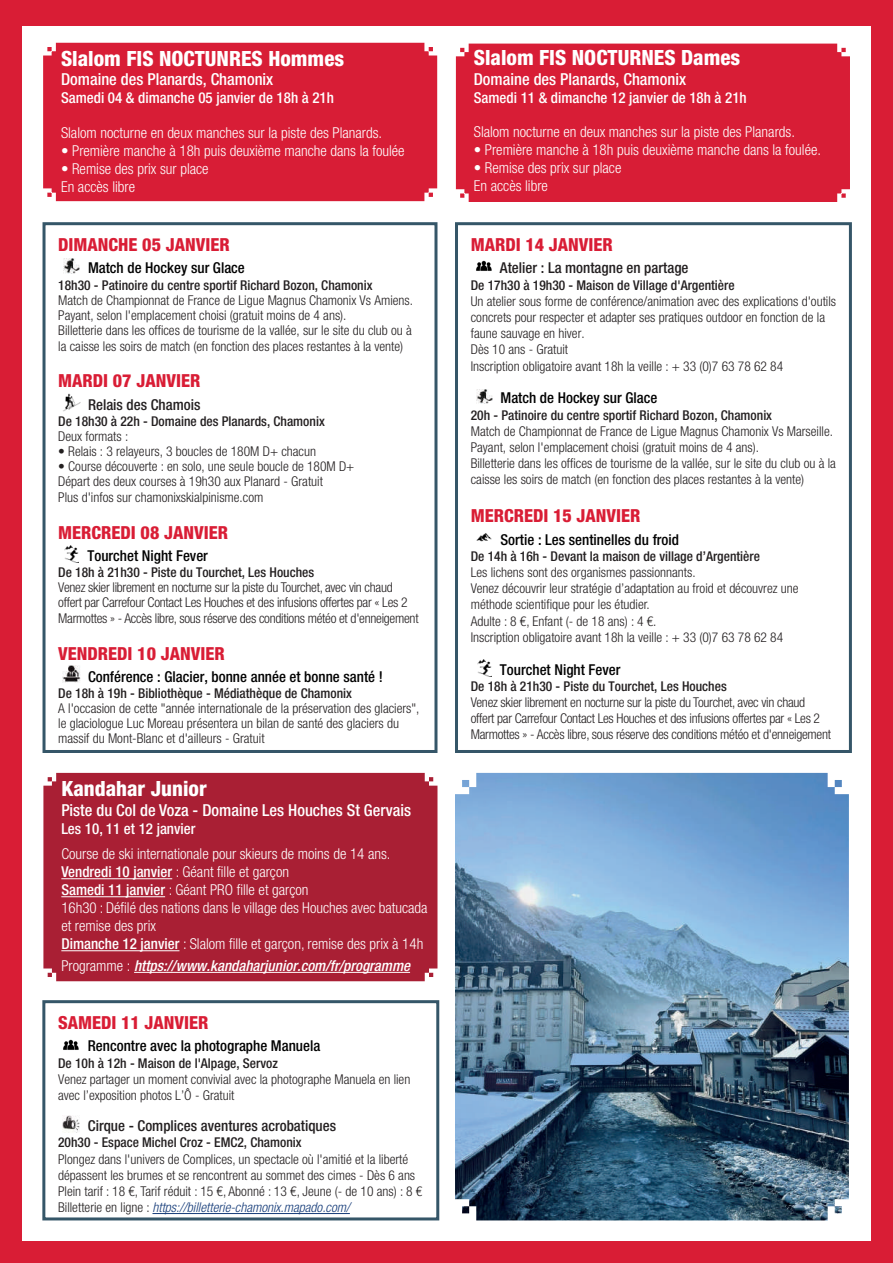
<style>
.page{position:relative;width:893px;height:1263px;background:#fff}
.page>*{position:absolute;margin:0;border:0;box-sizing:border-box;transform-origin:0 0}
.t1{font:800 condensed 21px "Helvetica Neue LT Std";color:#fff}
.t2{font:800 condensed 18px "Helvetica Neue LT Std";color:#d91d35}
.t3{font:500 condensed 16.5px "Helvetica Neue LT Std";color:#fff}
.t4{font:300 condensed 15px/18px "Helvetica Neue LT Std";color:#fff}
.t5{font:500 condensed 15px "Helvetica Neue LT Std";color:#000}
.t6{font:500 condensed 15px "Helvetica Neue LT Std";color:#fff}
.t7{font:500 condensed 15px "Helvetica Neue LT Std";color:#231f20}
.t8{font:italic 500 condensed 15px "Helvetica Neue LT Std";color:#fff}
.t9{font:300 condensed 13.5px/16.2px "Helvetica Neue LT Std";color:#231f20}
.t10{font:500 condensed 13.5px "Helvetica Neue LT Std";color:#231f20}
.t11{font:300 condensed 13.5px/16.2px "Helvetica Neue LT Std";letter-spacing:-.02em;color:#231f20}
.s1{font-weight:500}
.s2{font-weight:300;font-style:normal}
.s3{font-style:italic;color:#163c79}
</style>
<div class="page">
<div style="left:0;top:0;width:893px;height:26px;background:#d91d35"></div>
<div style="left:0;top:1242px;width:893px;height:21px;background:#d91d35"></div>
<div style="left:0;top:0;width:21px;height:1263px;background:#d91d35"></div>
<div style="left:872px;top:0;width:21px;height:1263px;background:#d91d35"></div>
<div style="left:455px;top:222px;width:397px;height:531px;border:3px solid #355668"></div>
<img style="left:476px;top:260px;width:16px;height:11px">
<img style="left:477px;top:389px;width:16px;height:15px">
<img style="left:476px;top:533px;width:16px;height:9px">
<img style="left:478px;top:659px;width:14px;height:17px">
<div style="left:43px;top:43px;width:394px;height:158px;background:#d81d36"></div>
<div style="left:43px;top:222px;width:394px;height:531px;border:3px solid #355668"></div>
<img style="left:64px;top:259px;width:16px;height:14px">
<img style="left:63px;top:393px;width:18px;height:18px">
<img style="left:64px;top:546px;width:14px;height:17px">
<img style="left:63px;top:665px;width:18px;height:18px">
<div style="left:43px;top:773px;width:394px;height:208px;background:#a91f34"></div>
<hr style="left:61px;top:878px;width:111px;height:1px;background:#fff">
<hr style="left:61px;top:896px;width:104px;height:1px;background:#fff">
<hr style="left:61px;top:950px;width:118px;height:1px;background:#fff">
<hr style="left:134px;top:972px;width:276px;height:1px;background:#fff">
<hr style="left:152px;top:1213px;width:198px;height:1px;background:#163c79">
<div style="left:42px;top:1000px;width:397px;height:220px;border:3px solid #355668"></div>
<img style="left:63px;top:1039px;width:16px;height:11px">
<img style="left:63px;top:1115px;width:17px;height:17px">
<div style="left:456px;top:44px;width:394px;height:158px;background:#d81d36"></div>
<img style="left:455px;top:773px;width:394px;height:447px">
<h1 class="t1" style="left:61px;top:45px;width:285px">Slalom FIS NOCTUNRES Hommes</h1>
<p class="t3" style="left:61px;top:70px;width:214px">Domaine des Planards, Chamonix</p>
<p class="t6" style="left:61px;top:89px;width:274px">Samedi 04 &amp; dimanche 05 janvier de 18h à 21h</p>
<p class="t4" style="left:61px;top:123px;width:323px">Slalom nocturne en deux manches sur la piste des Planards.</p>
<p class="t4" style="left:61px;top:141px;width:345px">• Première manche à 18h puis deuxième manche dans la foulée</p>
<p class="t4" style="left:61px;top:159px;width:149px">• Remise des prix sur place<br>En accès libre</p>
<h2 class="t2" style="left:58px;top:234px;width:173px">DIMANCHE 05 JANVIER</h2>
<p class="t5" style="left:88px;top:259px;width:158px">Match de Hockey sur Glace</p>
<p class="t10" style="left:58px;top:277px;width:316px">18h30 - Patinoire du centre sportif Richard Bozon, Chamonix</p>
<p class="t9" style="left:58px;top:292px;width:356px;line-height:15.5px">Match de Championnat de France de Ligue Magnus Chamonix Vs Amiens.<br>Payant, selon l'emplacement choisi (gratuit moins de 4 ans).<br>Billetterie dans les offices de tourisme de la vallée, sur le site du club ou à la caisse les soirs de match (en fonction des places restantes à la vente)</p>
<h2 class="t2" style="left:58px;top:370px;width:144px">MARDI 07 JANVIER</h2>
<p class="t7" style="left:88px;top:395px;width:114px">Relais des Chamois</p>
<p class="t10" style="left:58px;top:413px;width:268px">De 18h30 à 22h - Domaine des Planards, Chamonix</p>
<p class="t9" style="left:58px;top:428px;width:71px">Deux formats :</p>
<p class="t9" style="left:58px;top:443px;width:259px">• Relais : 3 relayeurs, 3 boucles de 180M D+ chacun</p>
<p class="t9" style="left:58px;top:458px;width:298px;line-height:15.6px">• Course découverte : en solo, une seule boucle de 180M D+<br>Départ des deux courses à 19h30 aux Planard - Gratuit<br>Plus d'infos sur chamonixskialpinisme.com</p>
<h2 class="t2" style="left:58px;top:521px;width:171px">MERCREDI 08 JANVIER</h2>
<p class="t5" style="left:87px;top:547px;width:122px">Tourchet Night Fever</p>
<p class="t10" style="left:58px;top:564px;width:257px">De 18h à 21h30 - Piste du Tourchet, Les Houches</p>
<p class="t11" style="left:58px;top:579px;width:362px;line-height:15.6px">Venez skier librement en nocturne sur la piste du Tourchet, avec vin chaud offert par Carrefour Contact Les Houches et des infusions offertes par « Les 2<br>Marmottes » - Accès libre, sous réserve des conditions météo et d'enneigement</p>
<h2 class="t2" style="left:58px;top:642px;width:168px">VENDREDI 10 JANVIER</h2>
<p class="t5" style="left:88px;top:668px;width:296px">Conférence : Glacier, bonne année et bonne santé !</p>
<p class="t10" style="left:58px;top:685px;width:295px">De 18h à 19h - Bibliothèque - Médiathèque de Chamonix</p>
<p class="t9" style="left:58px;top:701px;width:363px;line-height:15px">A l'occasion de cette "année internationale de la préservation des glaciers", le glaciologue Luc Moreau présentera un bilan de santé des glaciers du massif du Mont-Blanc et d'ailleurs - Gratuit</p>
<h1 class="t1" style="left:61px;top:776px;width:147px">Kandahar Junior</h1>
<p class="t3" style="left:61px;top:800px;width:351px">Piste du Col de Voza - Domaine Les Houches St Gervais</p>
<p class="t6" style="left:61px;top:820px;width:136px">Les 10, 11 et 12 janvier</p>
<p class="t4" style="left:61px;top:845px;width:368px">Course de ski internationale pour skieurs de moins de 14 ans.<br><span class="s1">Vendredi 10 janvier</span> : Géant fille et garçon<br><span class="s1">Samedi 11 janvier</span> : Géant PRO fille et garçon<br>16h30 : Défilé des nations dans le village des Houches avec batucada et remise des prix<br><span class="s1">Dimanche 12 janvier</span> : Slalom fille et garçon, remise des prix à 14h</p>
<p class="t8" style="left:61px;top:956px;width:350px"><span class="s2">Programme :</span> https://www.kandaharjunior.com/fr/programme</p>
<h2 class="t2" style="left:58px;top:1011px;width:152px">SAMEDI 11 JANVIER</h2>
<p class="t5" style="left:88px;top:1037px;width:234px">Rencontre avec la photographe Manuela</p>
<p class="t10" style="left:58px;top:1055px;width:221px">De 10h à 12h - Maison de l'Alpage, Servoz</p>
<p class="t9" style="left:58px;top:1071px;width:354px">Venez partager un moment convivial avec la photographe Manuela en lien avec l’exposition photos L’Ô - Gratuit</p>
<p class="t7" style="left:88px;top:1117px;width:250px">Cirque - Complices aventures acrobatiques</p>
<p class="t10" style="left:58px;top:1134px;width:245px">20h30 - Espace Michel Croz - EMC2, Chamonix</p>
<p class="t9" style="left:58px;top:1150px;width:366px">Plongez dans l'univers de Complices, un spectacle où l'amitié et la liberté dépassent les brumes et se rencontrent au sommet des cimes - Dès 6 ans Plein tarif : 18 €, Tarif réduit : 15 €, Abonné : 13 €, Jeune (- de 10 ans) : 8 € Billetterie en ligne : <span class="s3">https://billetterie-chamonix.mapado.com/</span></p>
<h1 class="t1" style="left:474px;top:45px;width:268px">Slalom FIS NOCTURNES Dames</h1>
<p class="t3" style="left:474px;top:70px;width:214px">Domaine des Planards, Chamonix</p>
<p class="t6" style="left:474px;top:89px;width:274px">Samedi 11 &amp; dimanche 12 janvier de 18h à 21h</p>
<p class="t4" style="left:474px;top:123px;width:323px">Slalom nocturne en deux manches sur la piste des Planards.</p>
<p class="t4" style="left:474px;top:141px;width:349px">• Première manche à 18h puis deuxième manche dans la foulée.</p>
<p class="t4" style="left:474px;top:159px;width:149px">• Remise des prix sur place<br>En accès libre</p>
<h2 class="t2" style="left:471px;top:234px;width:144px">MARDI 14 JANVIER</h2>
<p class="t7" style="left:500px;top:259px;width:190px">Atelier : La montagne en partage</p>
<p class="t10" style="left:471px;top:277px;width:265px">De 17h30 à 19h30 - Maison de Village d'Argentière</p>
<p class="t9" style="left:471px;top:293px;width:367px">Un atelier sous forme de conférence/animation avec des explications d'outils concrets pour respecter et adapter ses pratiques outdoor en fonction de la faune sauvage en hiver.<br>Dès 10 ans - Gratuit<br>Inscription obligatoire avant 18h la veille : + 33 (0)7 63 78 62 84</p>
<p class="t5" style="left:500px;top:389px;width:158px">Match de Hockey sur Glace</p>
<p class="t10" style="left:471px;top:407px;width:303px">20h - Patinoire du centre sportif Richard Bozon, Chamonix</p>
<p class="t9" style="left:471px;top:423px;width:367px">Match de Championnat de France de Ligue Magnus Chamonix Vs Marseille.<br>Payant, selon l'emplacement choisi (gratuit moins de 4 ans).<br>Billetterie dans les offices de tourisme de la vallée, sur le site du club ou à la caisse les soirs de match (en fonction des places restantes à la vente)</p>
<h2 class="t2" style="left:471px;top:505px;width:171px">MERCREDI 15 JANVIER</h2>
<p class="t5" style="left:500px;top:530px;width:180px">Sortie : Les sentinelles du froid</p>
<p class="t10" style="left:471px;top:548px;width:291px">De 14h à 16h - Devant la maison de village d’Argentière</p>
<p class="t9" style="left:471px;top:564px;width:329px">Les lichens sont des organismes passionnants.<br>Venez découvrir leur stratégie d’adaptation au froid et découvrez une méthode scientifique pour les étudier.<br>Adulte : 8 €, Enfant (- de 18 ans) : 4 €.<br>Inscription obligatoire avant 18h la veille : + 33 (0)7 63 78 62 84</p>
<p class="t5" style="left:500px;top:660px;width:122px">Tourchet Night Fever</p>
<p class="t10" style="left:471px;top:678px;width:257px">De 18h à 21h30 - Piste du Tourchet, Les Houches</p>
<p class="t11" style="left:471px;top:694px;width:362px">Venez skier librement en nocturne sur la piste du Tourchet, avec vin chaud offert par Carrefour Contact Les Houches et des infusions offertes par « Les 2<br>Marmottes » - Accès libre, sous réserve des conditions météo et d'enneigement</p>
</div>
